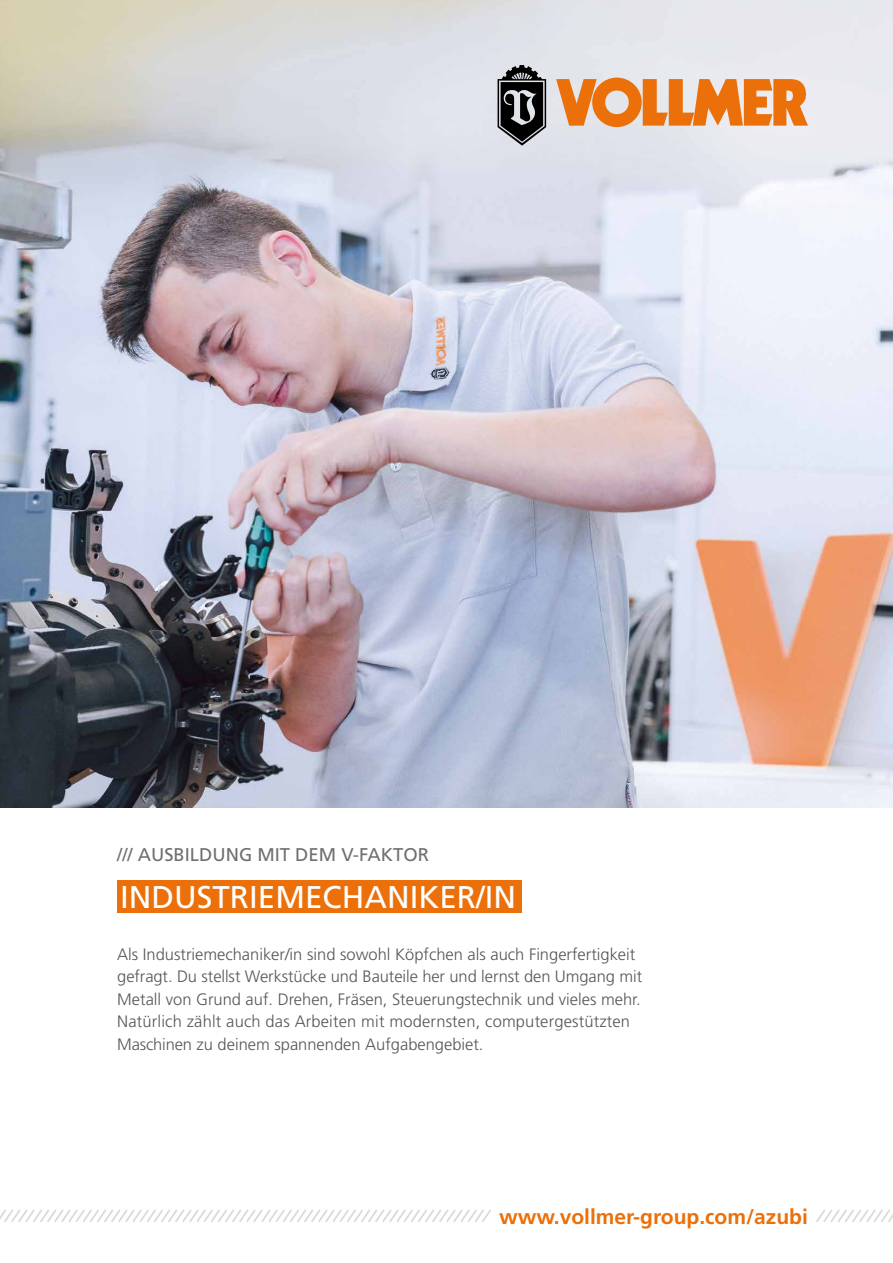
<style>
.page{position:relative;width:893px;height:1263px;background:#fff}
.page>*{position:absolute;margin:0;border:0;box-sizing:border-box;transform-origin:0 0}
.t1{font:31.35px "Frutiger LT";color:#fff}
.t2{font:700 21px "Frutiger LT";color:#ec7009}
.t3{font:18.45px "Frutiger LT";color:#6f6f6e}
.t4{font:300 16.5px/22.5px "Frutiger LT";color:#565656}
</style>
<div class="page">
<img style="left:0;top:0;width:893px;height:808px">
<div style="left:117px;top:880px;width:405px;height:33px;background:#ec7009"></div>
<svg style="left:498px;top:65px;width:48px;height:81px;background:#5a5b5e"></svg>
<svg style="left:556px;top:78px;width:252px;height:49px;background:#ea9856"></svg>
<svg style="left:0;top:1209px;width:491px;height:13px"></svg>
<svg style="left:816px;top:1209px;width:77px;height:13px"></svg>
<p class="t3" style="left:117px;top:844px;width:313px">/// AUSBILDUNG MIT DEM V-FAKTOR</p>
<h1 class="t1" style="left:120px;top:879px;width:398px">INDUSTRIEMECHANIKER/IN</h1>
<p class="t4" style="left:117px;top:943px;width:526px">Als Industriemechaniker/in sind sowohl Köpfchen als auch Fingerfertigkeit gefragt. Du stellst Werkstücke und Bauteile her und lernst den Umgang mit Metall von Grund auf. Drehen, Fräsen, Steuerungstechnik und vieles mehr.<br>Natürlich zählt auch das Arbeiten mit modernsten, computergestützten Maschinen zu deinem spannenden Aufgabengebiet.</p>
<p class="t2" style="left:499px;top:1204px;width:310px">www.vollmer-group.com/azubi</p>
</div>
